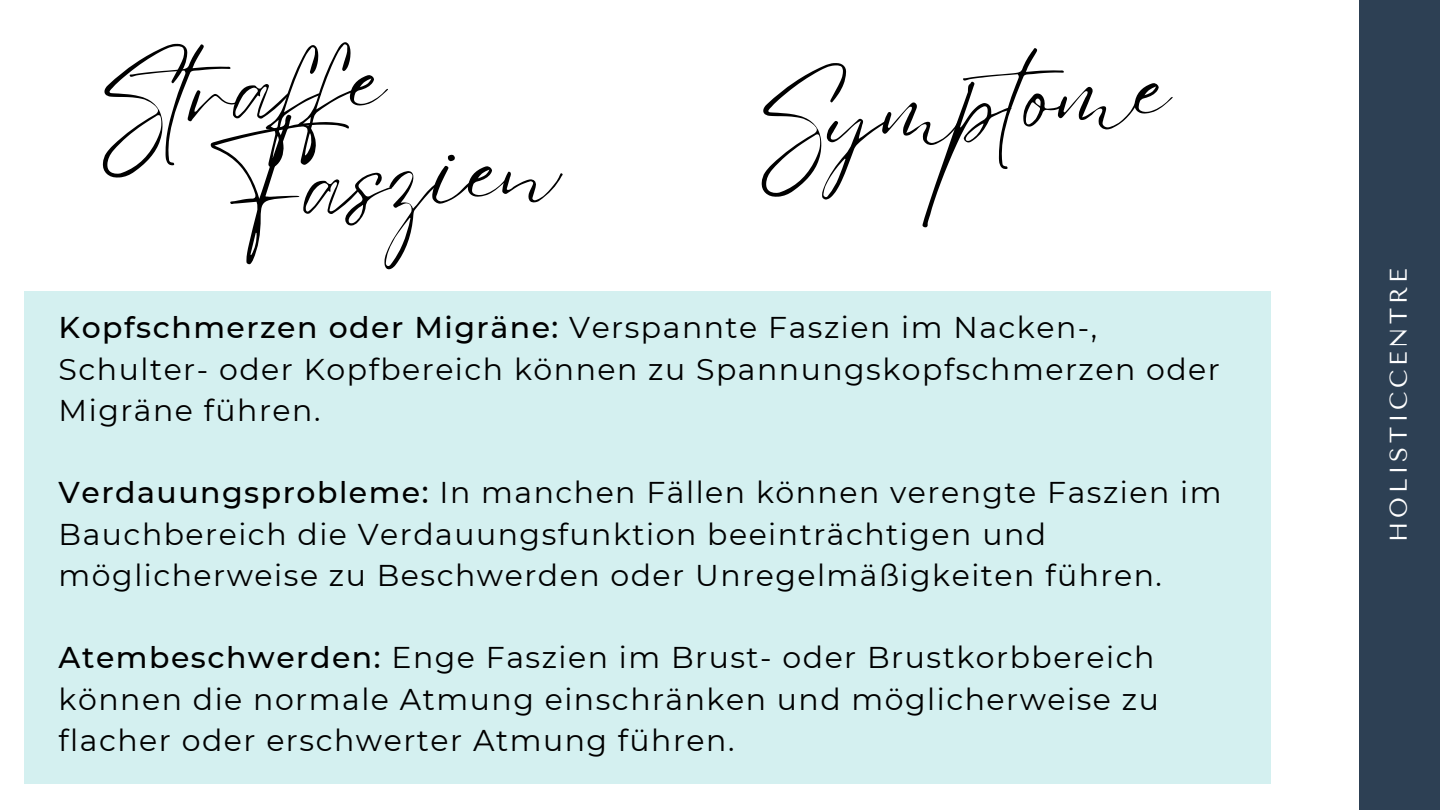
<style>
.page{position:relative;width:1440px;height:810px;background:#fff}
.page>*{position:absolute;margin:0;border:0;box-sizing:border-box;transform-origin:0 0}
.t1{font:105.1px "Eyesome Script";color:#000}
.t2{font:30px/41.2px "Montserrat";letter-spacing:.05em;color:#000}
.t3{font:24px "Tenor Sans";letter-spacing:.155em;color:#fff}
.s1{font-weight:500}
</style>
<div class="page">
<div style="left:1359px;top:0;width:81px;height:810px;background:#2d4054"></div>
<div style="left:24px;top:291px;width:1246px;height:492px;background:#d4f0f0"></div>
<p class="t1" style="left:86px;top:33px;width:295px;rotate:-5deg">Straf e</p>
<p class="t1" style="left:745px;top:52px;width:422px;rotate:-5deg">Symptome</p>
<p class="t1" style="left:203px;top:125px;width:352px;rotate:-5deg">Faszien</p>
<p class="t2" style="left:59px;top:307px;width:1163px"><span class="s1">Kopfschmerzen oder Migräne:</span> Verspannte Faszien im Nacken-,<br>Schulter- oder Kopfbereich können zu Spannungskopfschmerzen oder<br>Migräne führen.</p>
<p class="t2" style="left:59px;top:472px;width:1164px"><span class="s1">Verdauungsprobleme:</span> In manchen Fällen können verengte Faszien im<br>Bauchbereich die Verdauungsfunktion beeinträchtigen und möglicherweise zu Beschwerden oder Unregelmäßigkeiten führen.</p>
<p class="t2" style="left:59px;top:637px;width:1102px"><span class="s1">Atembeschwerden:</span> Enge Faszien im Brust- oder Brustkorbbereich können die normale Atmung einschränken und möglicherweise zu flacher oder erschwerter Atmung führen.</p>
<p class="t3" style="left:1385px;top:542px;width:275px;rotate:-90deg">HOLISTICCENTRE</p>
</div>
